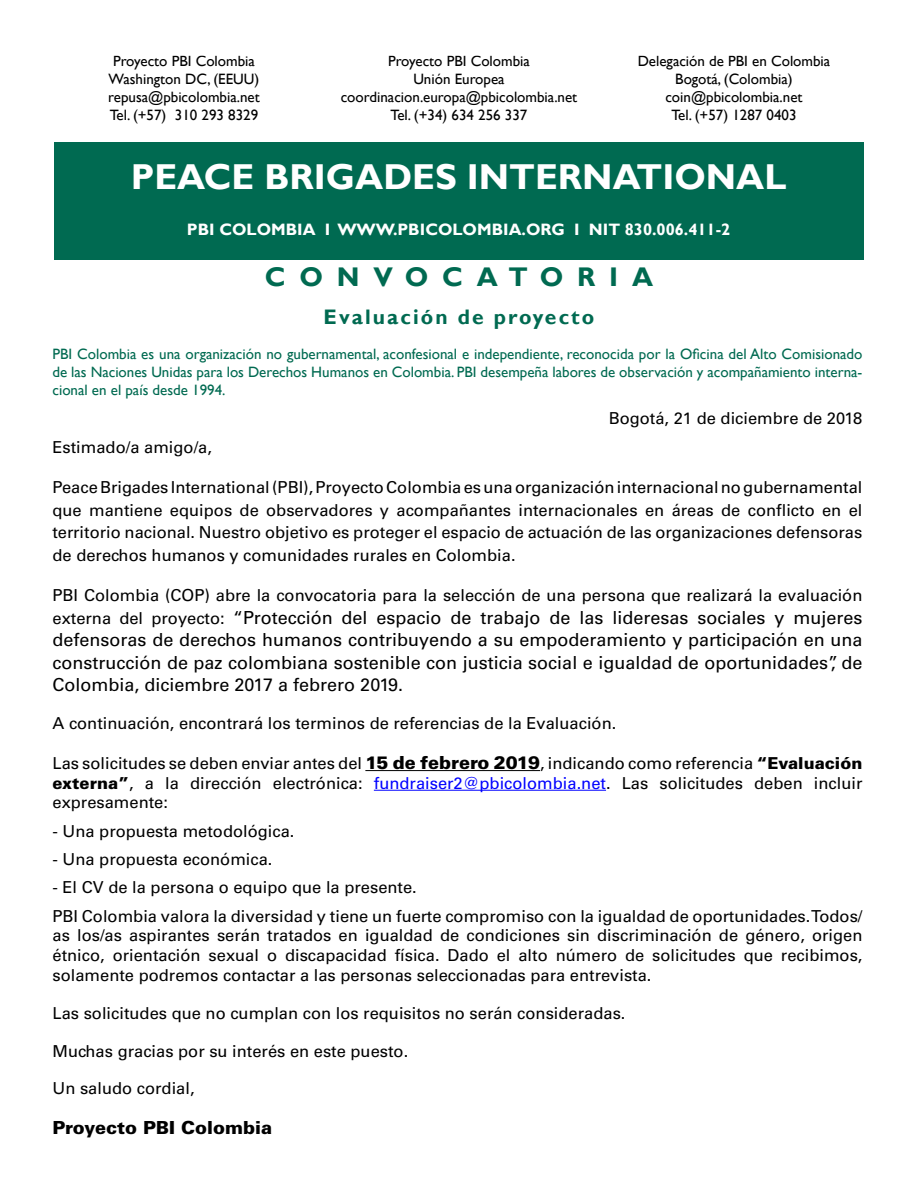
<style>
.page{position:relative;width:918px;height:1188px;background:#fff}
.page>*{position:absolute;margin:0;border:0;box-sizing:border-box;transform-origin:0 0}
.t1{font:700 36px "Gill Sans";color:#fff}
.t2{font:700 27px "Gill Sans";letter-spacing:.51em;color:#006a51}
.t3{font:700 21px "Gill Sans";letter-spacing:.1em;color:#006a51}
.t4{font:18px/22.5px "Univers";color:#000;text-align:justify}
.t5{font:900 18px "Univers";color:#000}
.t6{font:16.5px/19.8px "Univers";color:#000;text-align:justify}
.t7{font:700 16.5px "Gill Sans";color:#fff}
.t8{font:15px/18px "Gill Sans";color:#006a51;text-align:justify}
.t9{font:15px/18px "Gill Sans";color:#000;text-align:center}
.s1{font-size:16.5px}
.s2{font-weight:900;font-size:18px}
.s3{font-weight:900}
.s4{color:#00f}
</style>
<div class="page">
<div style="left:55px;top:142px;width:809px;height:118px;background:#006a51"></div>
<div style="left:54px;top:164px;width:809px;height:81px;background:#006a51"></div>
<hr style="left:365px;top:770px;width:175px;height:1px;background:#000">
<hr style="left:374px;top:790px;width:232px;height:1px;background:#00f">
<p class="t9" style="left:108px;top:52px;width:153px">Proyecto PBI Colombia<br>Washington DC, (EEUU) repusa@pbicolombia.net<br>Tel. (+57) 310 293 8329</p>
<p class="t9" style="left:341px;top:52px;width:238px">Proyecto PBI Colombia<br>Unión Europea coordinacion.europa@pbicolombia.net<br>Tel. (+34) 634 256 337</p>
<p class="t9" style="left:638px;top:52px;width:194px">Delegación de PBI en Colombia<br>Bogotá, (Colombia) coin@pbicolombia.net<br>Tel. (+57) 1287 0403</p>
<h1 class="t1" style="left:131px;top:156px;width:657px">PEACE BRIGADES INTERNATIONAL</h1>
<p class="t7" style="left:187px;top:219px;width:545px">PBI COLOMBIA I WWW.PBICOLOMBIA.ORG I NIT 830.006.411-2</p>
<h2 class="t2" style="left:265px;top:261px;width:390px">CONVOCATORIA</h2>
<p class="t3" style="left:324px;top:304px;width:272px">Evaluación de proyecto</p>
<p class="t8" style="left:52px;top:345px;width:812px">PBI Colombia es una organización no gubernamental, aconfesional e independiente, reconocida por la Oficina del Alto Comisionado de las Naciones Unidas para los Derechos Humanos en Colombia. PBI desempeña labores de observación y acompañamiento interna&shy;cional en el país desde 1994.</p>
<p class="t6" style="left:609px;top:408px;width:255px">Bogotá, 21 de diciembre de 2018</p>
<p class="t6" style="left:53px;top:437px;width:161px">Estimado/a amigo/a,</p>
<p class="t6" style="left:53px;top:476px;width:812px;line-height:22.5px">Peace Brigades International (PBI), Proyecto Colombia es una organización internacional no gubernamental que mantiene equipos de observadores y acompañantes internacionales en áreas de conflicto en el territorio nacional. Nuestro objetivo es proteger el espacio de actuación de las organizaciones defensoras de derechos humanos y comunidades rurales en Colombia.</p>
<p class="t6" style="left:53px;top:586px;width:811px">PBI Colombia (COP) abre la convocatoria para la selección de una persona que realizará la evaluación</p>
<p class="t4" style="left:52px;top:606px;width:812px"><span class="s1">externa del proyecto:</span> “Protección del espacio de trabajo de las lideresas sociales y mujeres defensoras de derechos humanos contribuyendo a su empoderamiento y participación en una construcción de paz colombiana sostenible con justicia social e igualdad de oportunidades”, de Colombia, diciembre 2017 a febrero 2019.</p>
<p class="t6" style="left:52px;top:714px;width:565px">A continuación, encontrará los terminos de referencias de la Evaluación.</p>
<p class="t6" style="left:52px;top:753px;width:812px">Las solicitudes se deben enviar antes del <span class="s2">15 de febrero 2019</span>, indicando como referencia <span class="s3">“Evaluación externa”</span>, a la dirección electrónica: <span class="s4">fundraiser2@pbicolombia.net</span>. Las solicitudes deben incluir expresamente:</p>
<p class="t6" style="left:52px;top:821px;width:244px">- Una propuesta metodológica.</p>
<p class="t6" style="left:52px;top:849px;width:222px">- Una propuesta económica.</p>
<p class="t6" style="left:52px;top:873px;width:812px;line-height:28.3px">- El CV de la persona o equipo que la presente.<br>PBI Colombia valora la diversidad y tiene un fuerte compromiso con la igualdad de oportunidades. Todos/</p>
<p class="t6" style="left:52px;top:926px;width:812px">as los/as aspirantes serán tratados en igualdad de condiciones sin discriminación de género, origen étnico, orientación sexual o discapacidad física. Dado el alto número de solicitudes que recibimos, solamente podremos contactar a las personas seleccionadas para entrevista.</p>
<p class="t6" style="left:52px;top:1003px;width:575px">Las solicitudes que no cumplan con los requisitos no serán consideradas.</p>
<p class="t6" style="left:52px;top:1041px;width:357px">Muchas gracias por su interés en este puesto.</p>
<p class="t6" style="left:52px;top:1079px;width:144px">Un saludo cordial,</p>
<p class="t5" style="left:52px;top:1116px;width:221px">Proyecto PBI Colombia</p>
</div>
